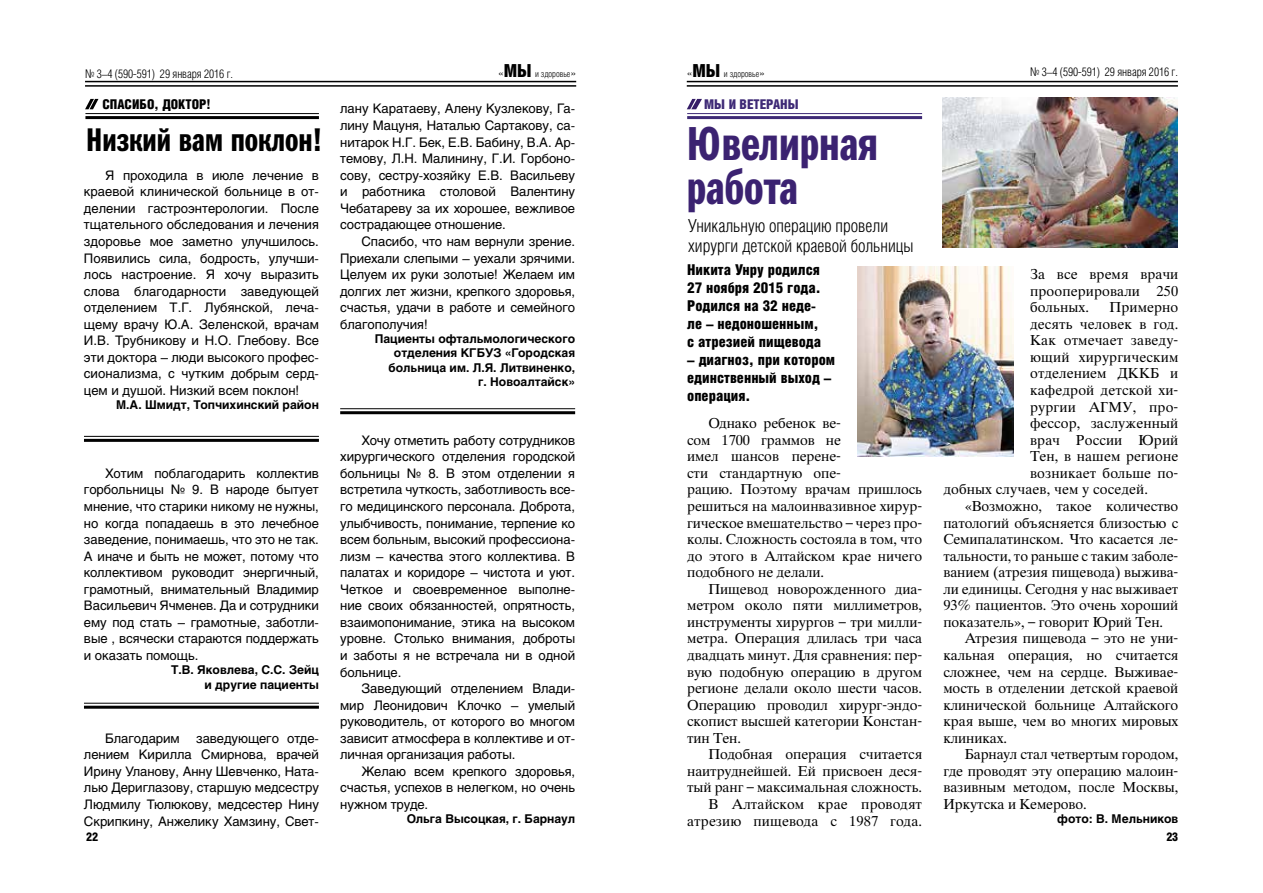
<style>
.page{position:relative;width:1263px;height:893px;background:#fff}
.page>*{position:absolute;margin:0;border:0;box-sizing:border-box;transform-origin:0 0}
.t1{font:48px/43.5px "Franklin Gothic Demi Cmp C";color:#3b2271}
.t2{font:33px "Franklin Gothic Demi Cmp C";color:#000}
.t3{font:300 18px/19.5px "Helios Cond";color:#000}
.t4{font:900 15px/18px "Helios Cond";color:#000}
.t5{font:13.8px/16.5px "Thames";letter-spacing:-.005em;color:#000;text-align:justify}
.t6{font:900 13.5px "Helios Cond";color:#000}
.t7{font:900 13.5px "Helios Cond";color:#3e2a76}
.t8{font:13.05px/16.5px "Helios";letter-spacing:-.005em;color:#000;text-align:justify}
.t9{font:700 12px/14.2px "Helios";color:#000;text-align:right}
.t10{font:300 12px "Helios Cond";letter-spacing:-.005em;color:#000}
.t11{font:900 12px "Helios Cond";color:#000}
.t12{font:300 9px "Helios Cond";letter-spacing:-.005em;color:#000}
.s1{font-size:12px}
.s2{font-weight:900;font-size:18px}
</style>
<div class="page">
<hr style="left:85px;top:81px;width:491px;height:1px;background:#000">
<hr style="left:85px;top:85px;width:491px;height:2px;background:#000">
<hr style="left:687px;top:81px;width:491px;height:1px;background:#000">
<hr style="left:687px;top:85px;width:491px;height:2px;background:#000">
<hr style="left:687px;top:113px;width:235px;height:1px;background:#3e2a76">
<hr style="left:687px;top:116px;width:235px;height:3px;background:#3e2a76">
<svg style="left:687px;top:99px;width:15px;height:10px"></svg>
<hr style="left:85px;top:113px;width:234px;height:1px;background:#000">
<hr style="left:85px;top:116px;width:234px;height:3px;background:#000">
<svg style="left:85px;top:99px;width:13px;height:10px"></svg>
<img style="left:858px;top:267px;width:155px;height:189px">
<img style="left:943px;top:97px;width:235px;height:150px">
<hr style="left:84px;top:436px;width:235px;height:1px;background:#000">
<hr style="left:84px;top:439px;width:235px;height:3px;background:#000">
<hr style="left:84px;top:703px;width:235px;height:1px;background:#000">
<hr style="left:84px;top:706px;width:235px;height:3px;background:#000">
<hr style="left:340px;top:408px;width:235px;height:1px;background:#000">
<hr style="left:340px;top:411px;width:235px;height:3px;background:#000">
<p class="t10" style="left:85px;top:67px;width:149px">№ 3–4 (590-591) 29 января 2016 г.</p>
<p class="t12" style="left:498px;top:69px;width:80px"><span class="s1">«</span><span class="s2">МЫ</span> и здоровье<span class="s1">»</span></p>
<p class="t12" style="left:687px;top:69px;width:80px"><span class="s1">«</span><span class="s2">МЫ</span> и здоровье<span class="s1">»</span></p>
<p class="t10" style="left:1030px;top:65px;width:149px">№ 3–4 (590-591) 29 января 2016 г.</p>
<p class="t6" style="left:102px;top:96px;width:110px">Спасибо, доктор !</p>
<p class="t7" style="left:704px;top:96px;width:96px">мы и ветераны</p>
<p class="t8" style="left:340px;top:100px;width:236px">лану Каратаеву, Алену Кузлекову, Га&shy;лину Мацуня, Наталью Сартакову, са&shy;нитарок Н.Г. Бек, Е.В. Бабину, В.А. Ар&shy;темову, Л.Н. Малинину, Г.И. Горбоно&shy;сову, сестру-хозяйку Е.В. Васильеву и работника столовой Валентину Чебатареву за их хорошее, вежливое сострадающее отношение.</p>
<p class="t8" style="left:340px;top:233px;width:236px;text-indent:21px">Спасибо, что нам вернули зрение.<br>Приехали слепыми – уехали зрячими.<br>Целуем их руки золотые! Желаем им долгих лет жизни, крепкого здоровья, счастья, удачи в работе и семейного благополучия!</p>
<p class="t9" style="left:375px;top:332px;width:202px">Пациенты офтальмологического отделения КГБУЗ «Городская больница им. Л.Я. Литвиненко,<br>г. Новоалтайск»</p>
<h1 class="t1" style="left:687px;top:121px;width:193px">Ювелирная работа</h1>
<h3 class="t3" style="left:688px;top:216px;width:227px">Уникальную операцию провели хирурги детской краевой больницы</h3>
<h2 class="t2" style="left:86px;top:121px;width:238px">Низкий вам поклон!</h2>
<p class="t8" style="left:84px;top:167px;width:236px;text-indent:21px">Я проходила в июле лечение в краевой клинической больнице в от&shy;делении гастроэнтерологии. После тщательного обследования и лечения здоровье мое заметно улучшилось.<br>Появились сила, бодрость, улучши&shy;лось настроение. Я хочу выразить слова благодарности заведующей отделением Т.Г. Лубянской, леча&shy;щему врачу Ю.А. Зеленской, врачам И.В. Трубникову и Н.О. Глебову. Все эти доктора – люди высокого профес&shy;сионализма, с чутким добрым серд&shy;цем и душой. Низкий всем поклон!</p>
<p class="t9" style="left:116px;top:398px;width:204px">М.А. Шмидт, Топчихинский район</p>
<p class="t4" style="left:687px;top:260px;width:136px">Никита Унру родился<br>27 ноября 2015 года.<br>Родился на 32 неде&shy;ле – недоношенным, с атрезией пищевода</p>
<p class="t4" style="left:687px;top:350px;width:149px">– диагноз, при котором единственный выход – операция.</p>
<p class="t5" style="left:687px;top:415px;width:236px;text-align:left;text-indent:21px">Однако ребенок ве-<br>сом 1700 граммов не<br>имел шансов перене-<br>сти стандартную опе-<br>рацию. Поэтому врачам пришлось решиться на малоинвазивное хирур&shy;гическое вмешательство – через про&shy;колы. Сложность состояла в том, что до этого в Алтайском крае ничего подобного не делали.</p>
<p class="t5" style="left:687px;top:581px;width:236px;text-indent:21px">Пищевод новорожденного диа&shy;метром около пяти миллиметров, инструменты хирургов – три милли&shy;метра. Операция длилась три часа двадцать минут. Для сравнения: пер&shy;вую подобную операцию в другом регионе делали около шести часов.<br>Операцию проводил хирург-эндо&shy;скопист высшей категории Констан&shy;тин Тен.</p>
<p class="t5" style="left:687px;top:746px;width:236px;text-align:right">Подобная операция считается наитруднейшей. Ей присвоен деся&shy;тый ранг – максимальная сложность.<br>В Алтайском крае проводят атрезию пищевода с 1987 года.</p>
<p class="t8" style="left:340px;top:432px;width:236px;text-indent:21px">Хочу отметить работу сотрудников хирургического отделения городской больницы № 8. В этом отделении я встретила чуткость, заботливость все&shy;го медицинского персонала. Доброта, улыбчивость, понимание, терпение ко всем больным, высокий профессиона&shy;лизм – качества этого коллектива. В палатах и коридоре – чистота и уют.<br>Четкое и своевременное выполне&shy;ние своих обязанностей, опрятность, взаимопонимание, этика на высоком уровне. Столько внимания, доброты и заботы я не встречала ни в одной больнице.</p>
<p class="t8" style="left:340px;top:680px;width:236px;text-indent:21px">Заведующий отделением Влади&shy;мир Леонидович Клочко – умелый руководитель, от которого во многом зависит атмосфера в коллективе и от&shy;личная организация работы.</p>
<p class="t8" style="left:340px;top:763px;width:236px;text-indent:21px">Желаю всем крепкого здоровья, счастья, успехов в нелегком, но очень нужном труде.</p>
<p class="t9" style="left:407px;top:812px;width:170px">Ольга Высоцкая, г. Барнаул</p>
<p class="t8" style="left:84px;top:465px;width:236px;text-indent:21px">Хотим поблагодарить коллектив горбольницы № 9. В народе бытует мнение, что старики никому не нужны, но когда попадаешь в это лечебное заведение, понимаешь, что это не так.<br>А иначе и быть не может, потому что коллективом руководит энергичный, грамотный, внимательный Владимир Васильевич Ячменев. Да и сотрудники ему под стать – грамотные, заботли&shy;вые , всячески стараются поддержать и оказать помощь.</p>
<p class="t9" style="left:171px;top:663px;width:149px">Т.В. Яковлева, С.С. Зейц и другие пациенты</p>
<p class="t8" style="left:105px;top:730px;width:76px">Благодарим</p>
<p class="t8" style="left:84px;top:730px;width:236px;text-indent:112px">заведующего отде&shy;лением Кирилла Смирнова, врачей Ирину Уланову, Анну Шевченко, Ната&shy;лью Дериглазову, старшую медсестру Людмилу Тюлюкову, медсестер Нину Скрипкину, Анжелику Хамзину, Свет-</p>
<p class="t5" style="left:1030px;top:266px;width:150px">За все время врачи прооперировали 250 больных.</p>
<p class="t5" style="left:1109px;top:299px;width:70px">Примерно</p>
<p class="t5" style="left:1030px;top:316px;width:150px">десять человек в год.</p>
<p class="t5" style="left:1030px;top:332px;width:150px">Как отмечает заведу-</p>
<p class="t5" style="left:1030px;top:349px;width:150px">ющий хирургическим</p>
<p class="t5" style="left:1030px;top:366px;width:150px">отделением ДККБ и</p>
<p class="t5" style="left:1030px;top:382px;width:150px">кафедрой детской хи-</p>
<p class="t5" style="left:1030px;top:399px;width:150px">рургии АГМУ, про-</p>
<p class="t5" style="left:1030px;top:415px;width:150px">фессор, заслуженный</p>
<p class="t5" style="left:1030px;top:432px;width:150px">врач России Юрий</p>
<p class="t5" style="left:1030px;top:448px;width:150px">Тен, в нашем регионе</p>
<p class="t5" style="left:1030px;top:465px;width:150px">возникает больше по-</p>
<p class="t5" style="left:943px;top:481px;width:206px">добных случаев, чем у соседей.</p>
<p class="t5" style="left:965px;top:498px;width:215px">«Возможно, такое количество</p>
<p class="t5" style="left:943px;top:515px;width:236px">патологий объясняется близостью с</p>
<p class="t5" style="left:943px;top:531px;width:236px">Семипалатинском. Что касается ле-</p>
<p class="t5" style="left:943px;top:548px;width:236px">тальности, то раньше с таким заболе-</p>
<p class="t5" style="left:943px;top:564px;width:236px">ванием (атрезия пищевода) выжива-</p>
<p class="t5" style="left:943px;top:581px;width:236px">ли единицы. Сегодня у нас выживает</p>
<p class="t5" style="left:943px;top:597px;width:236px">93% пациентов. Это очень хороший</p>
<p class="t5" style="left:943px;top:614px;width:221px">показатель», – говорит Юрий Тен.</p>
<p class="t5" style="left:965px;top:630px;width:215px">Атрезия пищевода – это не уни-</p>
<p class="t5" style="left:943px;top:647px;width:236px">кальная операция, но считается</p>
<p class="t5" style="left:943px;top:664px;width:236px">сложнее, чем на сердце. Выживае-</p>
<p class="t5" style="left:943px;top:680px;width:236px">мость в отделении детской краевой</p>
<p class="t5" style="left:943px;top:697px;width:236px">клинической больнице Алтайского</p>
<p class="t5" style="left:943px;top:713px;width:236px">края выше, чем во многих мировых</p>
<p class="t5" style="left:943px;top:730px;width:65px">клиниках.</p>
<p class="t5" style="left:965px;top:746px;width:215px">Барнаул стал четвертым городом,</p>
<p class="t5" style="left:943px;top:763px;width:236px">где проводят эту операцию малоин-</p>
<p class="t5" style="left:943px;top:780px;width:236px">вазивным методом, после Москвы,</p>
<p class="t5" style="left:943px;top:796px;width:145px">Иркутска и Кемерово.</p>
<p class="t9" style="left:1057px;top:812px;width:123px">фото: В. Мельников</p>
<p class="t11" style="left:86px;top:830px;width:13px">22</p>
<p class="t11" style="left:1166px;top:830px;width:13px">23</p>
</div>
